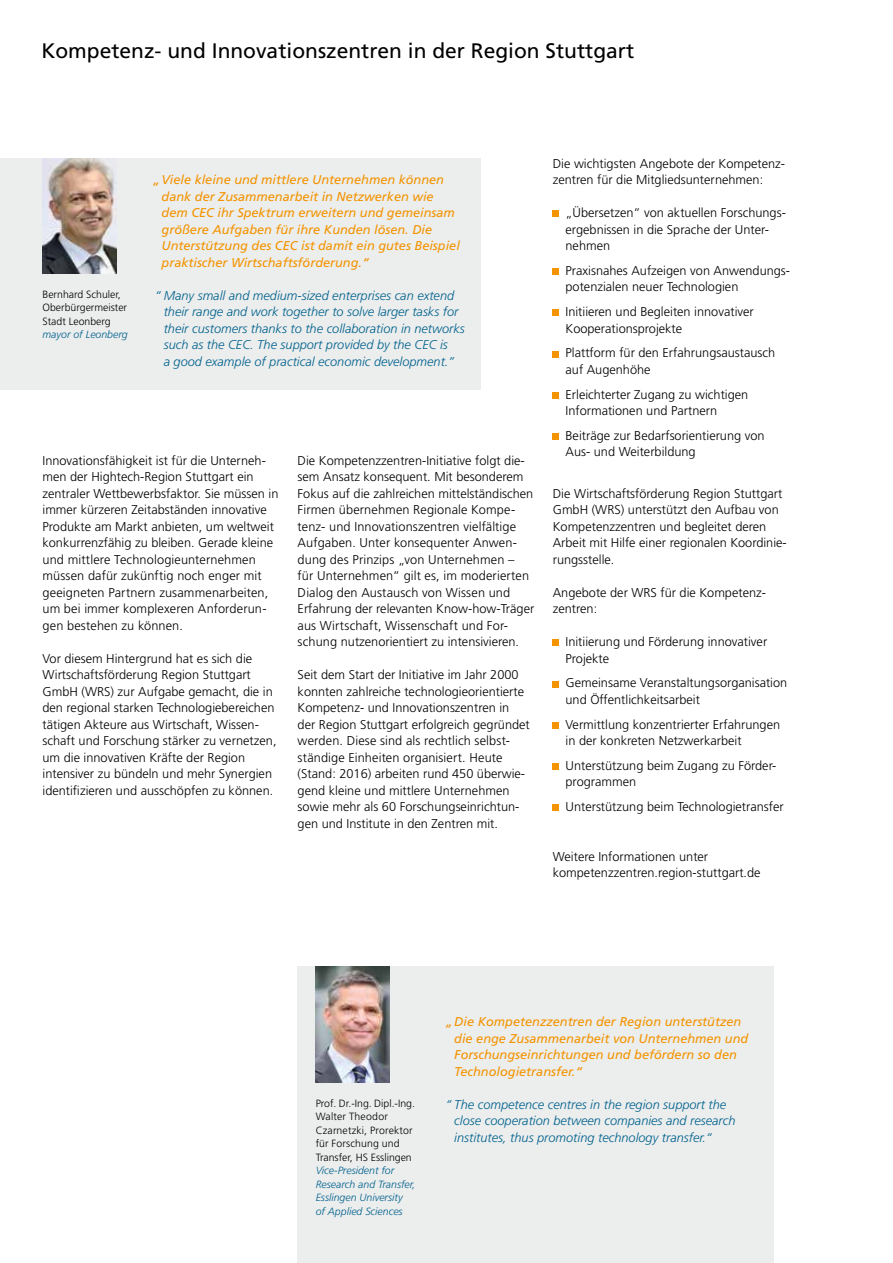
<style>
.page{position:relative;width:893px;height:1263px;background:#fff}
.page>*{position:absolute;margin:0;border:0;box-sizing:border-box;transform-origin:0 0}
.t1{font:21px "Frutiger";color:#000}
.t2{font:300 12.75px/16.5px "Frutiger";color:#000}
.t3{font:italic 12.75px/16.5px "Frutiger";color:#f39400}
.t4{font:italic 300 12.75px/16.5px "Frutiger";color:#00628d}
.t5{font:300 10.5px/13.5px "Frutiger";color:#000}
.t6{font:italic 300 10.5px/13.5px "Frutiger";color:#00628d}
</style>
<div class="page">
<svg style="left:553px;top:211px;width:6px;height:6px"></svg>
<div style="left:553px;top:268px;width:6px;height:7px;background:#f39400"></div>
<svg style="left:553px;top:310px;width:6px;height:6px"></svg>
<svg style="left:553px;top:351px;width:6px;height:6px"></svg>
<div style="left:553px;top:392px;width:6px;height:7px;background:#f39400"></div>
<div style="left:553px;top:433px;width:6px;height:7px;background:#f39400"></div>
<svg style="left:553px;top:640px;width:6px;height:6px"></svg>
<svg style="left:553px;top:681px;width:6px;height:6px"></svg>
<div style="left:553px;top:722px;width:6px;height:7px;background:#f39400"></div>
<div style="left:553px;top:763px;width:6px;height:7px;background:#f39400"></div>
<svg style="left:553px;top:805px;width:6px;height:6px"></svg>
<div style="left:0;top:158px;width:480px;height:231px;background:#eceded"></div>
<img style="left:43px;top:158px;width:74px;height:116px">
<div style="left:298px;top:967px;width:476px;height:296px;background:#eceded"></div>
<img style="left:316px;top:967px;width:74px;height:115px">
<h1 class="t1" style="left:41px;top:38px;width:594px">Kompetenz- und Innovationszentren in der Region Stuttgart</h1>
<p class="t5" style="left:43px;top:288px;width:86px">Bernhard Schuler,<br>Oberbürgermeister<br>Stadt Leonberg</p>
<p class="t6" style="left:43px;top:328px;width:87px">mayor of Leonberg</p>
<p class="t3" style="left:162px;top:172px;width:300px;text-indent:-9px">„Viele kleine und mittlere Unternehmen können dank der Zusammenarbeit in Netzwerken wie dem CEC ihr Spektrum erweitern und gemeinsam größere Aufgaben für ihre Kunden lösen. Die Unterstützung des CEC ist damit ein gutes Beispiel praktischer Wirtschaftsförderung.“</p>
<p class="t4" style="left:164px;top:287px;width:303px;text-indent:-9px">“ Many small and medium-sized enterprises can extend their range and work together to solve larger tasks for their customers thanks to the collaboration in networks such as the CEC. The support provided by the CEC is<br>a good example of practical economic development.”</p>
<p class="t2" style="left:43px;top:452px;width:237px">Innovationsfähigkeit ist für die Unterneh&shy;men der Hightech-Region Stuttgart ein zentraler Wettbewerbsfaktor. Sie müssen in immer kürzeren Zeitabständen innovative Produkte am Markt anbieten, um weltweit konkurrenzfähig zu bleiben. Gerade kleine und mittlere Technologieunternehmen müssen dafür zukünftig noch enger mit geeigneten Partnern zusammenarbeiten, um bei immer komplexeren Anforderun&shy;gen bestehen zu können.</p>
<p class="t2" style="left:43px;top:650px;width:235px">Vor diesem Hintergrund hat es sich die Wirtschaftsförderung Region Stuttgart GmbH (WRS) zur Aufgabe gemacht, die in den regional starken Technologiebereichen tätigen Akteure aus Wirtschaft, Wissen&shy;schaft und Forschung stärker zu vernetzen, um die innovativen Kräfte der Region intensiver zu bündeln und mehr Synergien identifizieren und ausschöpfen zu können.</p>
<p class="t2" style="left:298px;top:452px;width:238px">Die Kompetenzzentren-Initiative folgt die&shy;sem Ansatz konsequent. Mit besonderem Fokus auf die zahlreichen mittelständischen Firmen übernehmen Regionale Kompe&shy;tenz- und Innovationszentren vielfältige Aufgaben. Unter konsequenter Anwen&shy;dung des Prinzips „von Unternehmen –<br>für Unternehmen“ gilt es, im moderierten Dialog den Austausch von Wissen und Erfahrung der relevanten Know-how-Träger aus Wirtschaft, Wissenschaft und For&shy;schung nutzenorientiert zu intensivieren.</p>
<p class="t2" style="left:298px;top:667px;width:234px">Seit dem Start der Initiative im Jahr 2000 konnten zahlreiche technologieorientierte Kompetenz- und Innovationszentren in der Region Stuttgart erfolgreich gegründet werden. Diese sind als rechtlich selbst&shy;ständige Einheiten organisiert. Heute (Stand: 2016) arbeiten rund 450 überwie&shy;gend kleine und mittlere Unternehmen sowie mehr als 60 Forschungseinrichtun&shy;gen und Institute in den Zentren mit.</p>
<p class="t2" style="left:553px;top:155px;width:234px">Die wichtigsten Angebote der Kompetenz&shy;zentren für die Mitgliedsunternehmen:</p>
<p class="t2" style="left:566px;top:205px;width:222px">„Übersetzen“ von aktuellen Forschungs&shy;ergebnissen in die Sprache der Unter&shy;nehmen</p>
<p class="t2" style="left:566px;top:262px;width:226px">Praxisnahes Aufzeigen von Anwendungs&shy;potenzialen neuer Technologien</p>
<p class="t2" style="left:566px;top:304px;width:190px">Initiieren und Begleiten innovativer<br>Kooperationsprojekte</p>
<p class="t2" style="left:566px;top:345px;width:211px">Plattform für den Erfahrungsaustausch auf Augenhöhe</p>
<p class="t2" style="left:566px;top:386px;width:184px">Erleichterter Zugang zu wichtigen<br>Informationen und Partnern</p>
<p class="t2" style="left:566px;top:427px;width:201px">Beiträge zur Bedarfsorientierung von<br>Aus- und Weiterbildung</p>
<p class="t2" style="left:553px;top:485px;width:236px">Die Wirtschaftsförderung Region Stuttgart GmbH (WRS) unterstützt den Aufbau von Kompetenzzentren und begleitet deren Arbeit mit Hilfe einer regionalen Koordinie&shy;rungsstelle.</p>
<p class="t2" style="left:553px;top:584px;width:215px">Angebote der WRS für die Kompetenz&shy;zentren:</p>
<p class="t2" style="left:566px;top:634px;width:203px">Initiierung und Förderung innovativer<br>Projekte</p>
<p class="t2" style="left:566px;top:675px;width:223px">Gemeinsame Veranstaltungsorganisation und Öffentlichkeitsarbeit</p>
<p class="t2" style="left:566px;top:716px;width:216px">Vermittlung konzentrierter Erfahrungen in der konkreten Netzwerkarbeit</p>
<p class="t2" style="left:566px;top:757px;width:212px">Unterstützung beim Zugang zu Förder&shy;programmen</p>
<p class="t2" style="left:566px;top:799px;width:220px">Unterstützung beim Technologietransfer</p>
<p class="t2" style="left:553px;top:848px;width:209px">Weitere Informationen unter kompetenzzentren.region-stuttgart.de</p>
<p class="t5" style="left:316px;top:1096px;width:101px">Prof. Dr.-Ing. Dipl.-Ing.<br>Walter Theodor<br>Czarnetzki, Prorektor für Forschung und<br>Transfer, HS Esslingen</p>
<p class="t6" style="left:316px;top:1163px;width:101px">Vice-President for<br>Research and Transfer,<br>Esslingen University<br>of Applied Sciences</p>
<p class="t3" style="left:454px;top:1013px;width:296px;text-indent:-9px">„Die Kompetenzzentren der Region unterstützen die enge Zusammenarbeit von Unternehmen und Forschungseinrichtungen und befördern so den Technologietransfer.“</p>
<p class="t4" style="left:454px;top:1096px;width:283px;text-indent:-9px">“ The competence centres in the region support the close cooperation between companies and research institutes, thus promoting technology transfer.“</p>
</div>
